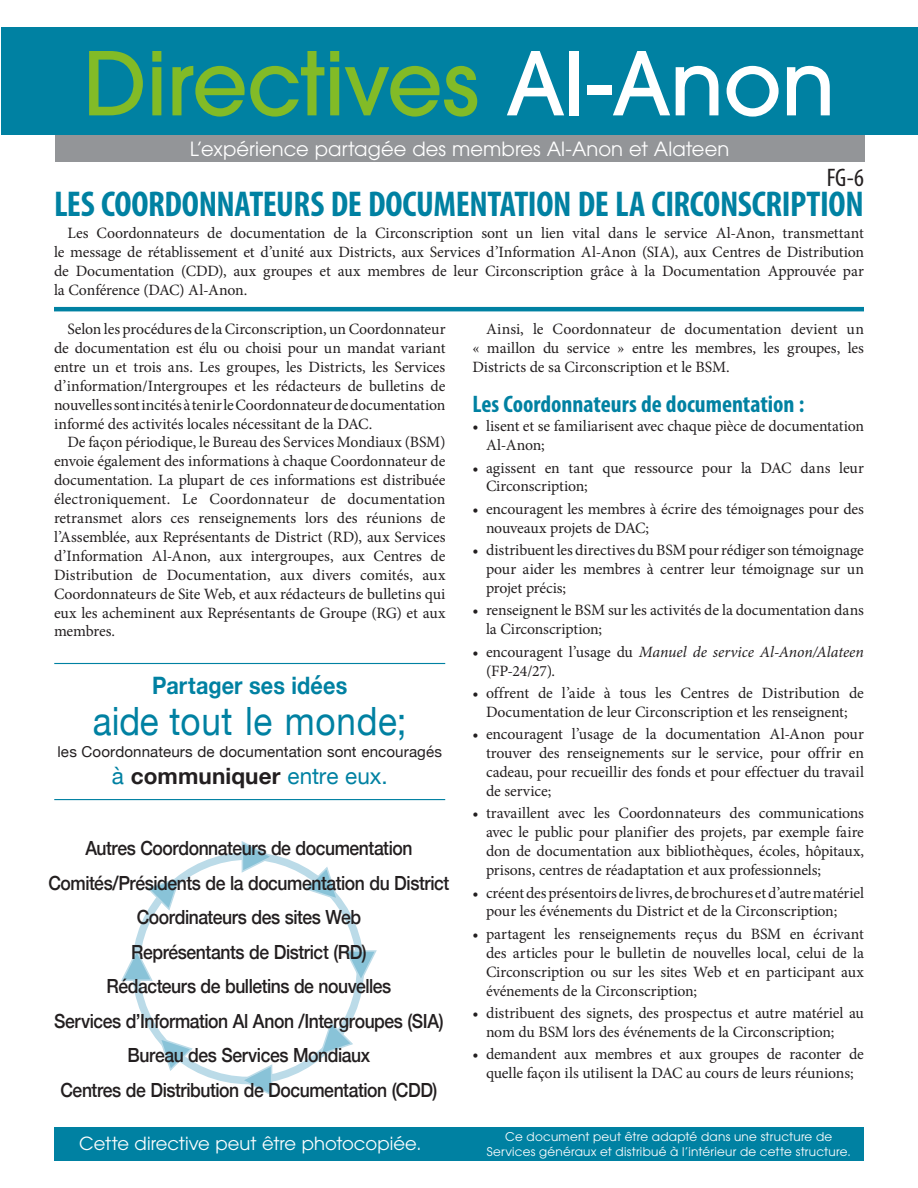
<style>
.page{position:relative;width:918px;height:1188px;background:#fff}
.page>*{position:absolute;margin:0;border:0;box-sizing:border-box;transform-origin:0 0}
.t1{font:500 87px "Avant Garde";letter-spacing:-.01em;color:#82bb27}
.GuidelineBody_type{font:39px "Helvetica Neue";letter-spacing:.02em;color:#0081a2;scale:.9 1}
.Header_1{font:700 condensed 36px "Myriad Pro";letter-spacing:-.01em;color:#0081a2}
.Body_Copy{font:condensed 25.5px "Myriad Pro";color:#231f20}
.Header_2{font:700 condensed 24px "Myriad Pro";color:#0081a2}
.GuidelineBody_type-2{font:700 24px "Helvetica Neue";letter-spacing:.005em;color:#0081a2;scale:.9 1}
.GuidelineBody_type-3{font:700 22.5px "Helvetica Neue";letter-spacing:.005em;color:#231f20}
.GuidelineBody_type-4{font:500 19.5px "Helvetica Neue";letter-spacing:-.025em;color:#231f20;scale:.9 1}
.t2{font:19.5px "Avant Garde";letter-spacing:.005em;color:#fff}
.t3{font:18px "Avant Garde";color:#fff}
.Body_Copy-2{font:15.75px/18.9px "Minion Pro";letter-spacing:-.01em;color:#231f20;text-align:justify}
.GuidelineBody_type-5{font:15px "Helvetica Neue";letter-spacing:.005em;color:#231f20}
.t4{font:12px/14.4px "Avant Garde";letter-spacing:.02em;color:#fff;text-align:center}
.s1{color:#fff}
.s2{font-weight:400;color:#0081a2}
.s3{font-style:italic}
</style>
<div class="page">
<div style="left:1px;top:27px;width:917px;height:108px;background:#0081a2"></div>
<div style="left:55px;top:135px;width:810px;height:27px;background:#939598"></div>
<div style="left:54px;top:1127px;width:810px;height:34px;background:#0081a2"></div>
<hr style="left:54px;top:307px;width:810px;height:4px;background:#0081a2">
<svg style="left:121px;top:948px;width:32px;height:34px"></svg>
<svg style="left:240px;top:841px;width:35px;height:32px"></svg>
<svg style="left:345px;top:949px;width:32px;height:35px"></svg>
<svg style="left:239px;top:1064px;width:35px;height:32px"></svg>
<svg style="left:158px;top:1036px;width:36px;height:35px"></svg>
<svg style="left:147px;top:876px;width:35px;height:36px"></svg>
<svg style="left:303px;top:866px;width:37px;height:35px"></svg>
<svg style="left:319px;top:1020px;width:34px;height:36px"></svg>
<hr style="left:54px;top:663px;width:391px;height:1px;background:#0081a2">
<hr style="left:54px;top:799px;width:391px;height:1px;background:#0081a2">
<h1 class="t1" style="left:83px;top:30px;width:754px">Directives <span class="s1">Al-Anon</span></h1>
<p class="t2" style="left:190px;top:137px;width:541px">L’expérience partagée des membres Al-Anon et Alateen</p>
<p class="Body_Copy" style="left:827px;top:163px;width:39px">FG‑6</p>
<p class="Header_1" style="left:54px;top:182px;width:811px">LES COORDONNATEURS DE DOCUMENTATION DE LA CIRCONSCRIPTION</p>
<p class="Body_Copy-2" style="left:54px;top:224px;width:812px;text-indent:14px">Les Coordonnateurs de documentation de la Circonscription sont un lien vital dans le service Al‑Anon, transmettant le message de rétablissement et d’unité aux Districts, aux Services d’Information Al‑Anon (SIA), aux Centres de Distribution de Documentation (CDD), aux groupes et aux membres de leur Circonscription grâce à la Documentation Approuvée par la Conférence (DAC) Al‑Anon.</p>
<p class="Body_Copy-2" style="left:54px;top:320px;width:393px;text-indent:14px">Selon les procédures de la Circonscription, un Coordonnateur de documentation est élu ou choisi pour un mandat variant entre un et trois ans. Les groupes, les Districts, les Services d’information/Intergroupes et les rédacteurs de bulletins de nouvelles sont incités à tenir le Coordonnateur de documentation informé des activités locales nécessitant de la DAC.</p>
<p class="Body_Copy-2" style="left:54px;top:433px;width:393px;text-indent:14px">De façon périodique, le Bureau des Services Mondiaux (BSM) envoie également des informations à chaque Coordonnateur de documentation. La plupart de ces informations est distribuée électroniquement. Le Coordonnateur de documentation retransmet alors ces renseignements lors des réunions de l’Assemblée, aux Représentants de District (RD), aux Services d’Information Al‑Anon, aux intergroupes, aux Centres de Distribution de Documentation, aux divers comités, aux Coordonnateurs de Site Web, et aux rédacteurs de bulletins qui eux les acheminent aux Représentants de Groupe (RG) et aux membres.</p>
<p class="GuidelineBody_type-2" style="left:152px;top:667px;width:218px">Partager ses idées</p>
<p class="GuidelineBody_type" style="left:93px;top:693px;width:350px">aide tout le monde;</p>
<p class="GuidelineBody_type-5" style="left:58px;top:741px;width:386px">les Coordonnateurs de documentation sont encouragés</p>
<p class="GuidelineBody_type-3" style="left:112px;top:759px;width:277px"><span class="s2">à</span> communiquer <span class="s2">entre eux.</span></p>
<p class="GuidelineBody_type-4" style="left:85px;top:832px;width:365px">Autres Coordonnateurs de documentation</p>
<p class="GuidelineBody_type-4" style="left:48px;top:867px;width:447px">Comités/Présidents de la documentation du District</p>
<p class="GuidelineBody_type-4" style="left:137px;top:901px;width:251px">Coordinateurs des sites Web</p>
<p class="GuidelineBody_type-4" style="left:131px;top:936px;width:263px">Représentants de District (RD)</p>
<p class="GuidelineBody_type-4" style="left:106px;top:970px;width:318px">Rédacteurs de bulletins de nouvelles</p>
<p class="GuidelineBody_type-4" style="left:54px;top:1005px;width:434px">Services d’Information Al Anon /Intergroupes (SIA)</p>
<p class="GuidelineBody_type-4" style="left:128px;top:1039px;width:271px">Bureau des Services Mondiaux</p>
<p class="GuidelineBody_type-4" style="left:60px;top:1074px;width:420px">Centres de Distribution de Documentation (CDD)</p>
<p class="Body_Copy-2" style="left:472px;top:320px;width:393px;text-indent:14px">Ainsi, le Coordonnateur de documentation devient un « maillon du service » entre les membres, les groupes, les Districts de sa Circonscription et le BSM.</p>
<p class="Header_2" style="left:472px;top:389px;width:333px">Les Coordonnateurs de documentation :</p>
<p class="Body_Copy-2" style="left:486px;top:417px;width:379px;text-indent:-14px">• lisent et se familiarisent avec chaque pièce de documentation<br>Al‑Anon;</p>
<p class="Body_Copy-2" style="left:486px;top:458px;width:380px;text-indent:-14px">• agissent en tant que ressource pour la DAC dans leur<br>Circonscription;</p>
<p class="Body_Copy-2" style="left:486px;top:499px;width:380px;text-indent:-14px">• encouragent les membres à écrire des témoignages pour des nouveaux projets de DAC;</p>
<p class="Body_Copy-2" style="left:486px;top:541px;width:380px;text-indent:-14px">• distribuent les directives du BSM pour rédiger son témoignage pour aider les membres à centrer leur témoignage sur un projet précis;</p>
<p class="Body_Copy-2" style="left:486px;top:601px;width:380px;text-indent:-14px">• renseignent le BSM sur les activités de la documentation dans la Circonscription;</p>
<p class="Body_Copy-2" style="left:486px;top:642px;width:379px;text-indent:-14px">• encouragent l’usage du <span class="s3">Manuel de service Al‑Anon/Alateen </span>(FP‑24/27).</p>
<p class="Body_Copy-2" style="left:472px;top:684px;width:393px;text-align:center">• offrent de l’aide à tous les Centres de Distribution de<br>Documentation de leur Circonscription et les renseignent;</p>
<p class="Body_Copy-2" style="left:486px;top:725px;width:380px;text-indent:-14px">• encouragent l’usage de la documentation Al‑Anon pour trouver des renseignements sur le service, pour offrir en cadeau, pour recueillir des fonds et pour effectuer du travail de service;</p>
<p class="Body_Copy-2" style="left:486px;top:804px;width:380px;text-indent:-14px">• travaillent avec les Coordonnateurs des communications avec le public pour planifier des projets, par exemple faire don de documentation aux bibliothèques, écoles, hôpitaux, prisons, centres de réadaptation et aux professionnels;</p>
<p class="Body_Copy-2" style="left:486px;top:883px;width:380px;text-indent:-14px">• créent des présentoirs de livres, de brochures et d’autre matériel pour les événements du District et de la Circonscription;</p>
<p class="Body_Copy-2" style="left:486px;top:924px;width:379px;text-indent:-14px">• partagent les renseignements reçus du BSM en écrivant des articles pour le bulletin de nouvelles local, celui de la Circonscription ou sur les sites Web et en participant aux événements de la Circonscription;</p>
<p class="Body_Copy-2" style="left:486px;top:1004px;width:380px;text-indent:-14px">• distribuent des signets, des prospectus et autre matériel au nom du BSM lors des événements de la Circonscription;</p>
<p class="Body_Copy-2" style="left:472px;top:1045px;width:393px;text-align:center">• demandent aux membres et aux groupes de raconter de quelle façon ils utilisent la DAC au cours de leurs réunions;</p>
<p class="t3" style="left:79px;top:1132px;width:344px">Cette directive peut être photocopiée.</p>
<p class="t4" style="left:487px;top:1130px;width:365px">Ce document peut être adapté dans une structure de<br>Services généraux et distribué à l’intérieur de cette structure.</p>
</div>
